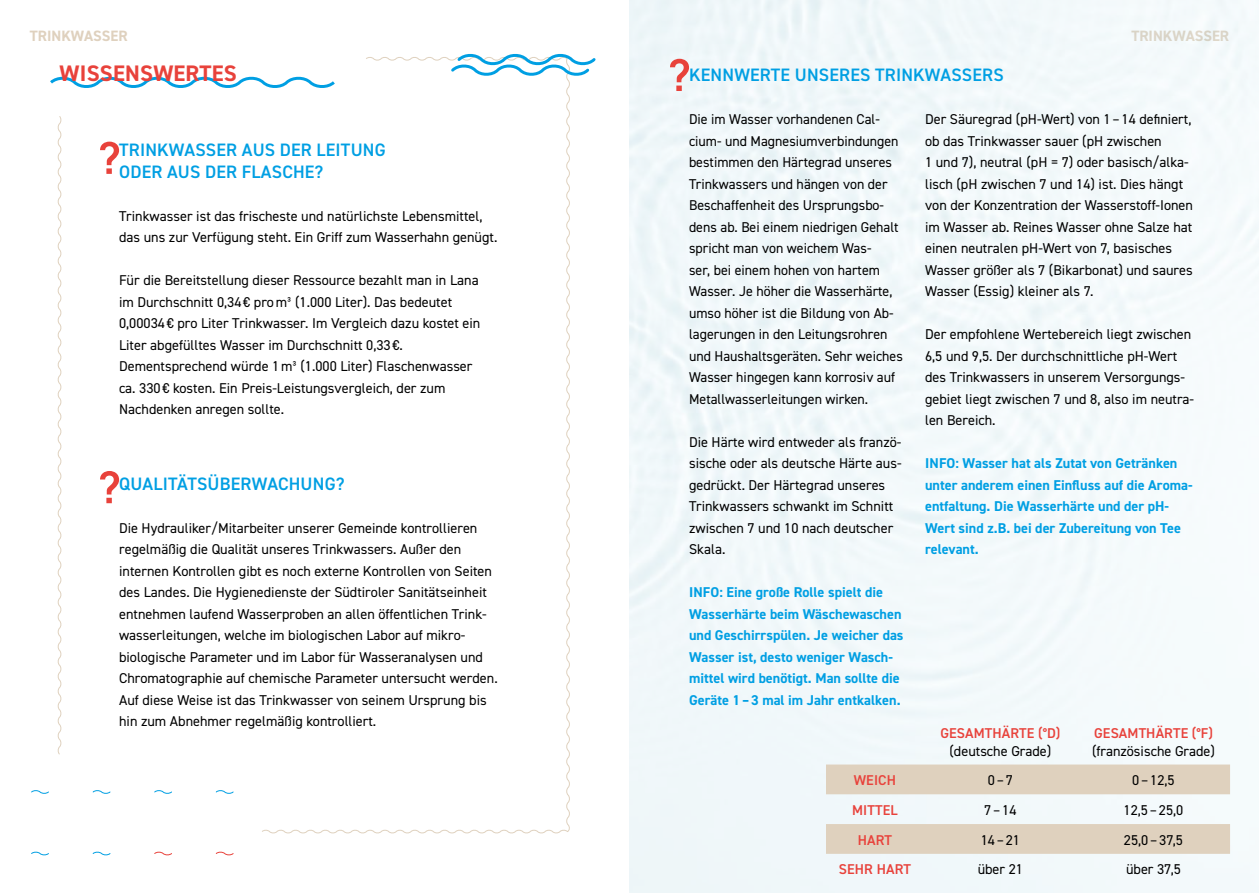
<style>
.page{position:relative;width:1259px;height:893px;background:#fff}
.page>*{position:absolute;margin:0;border:0;box-sizing:border-box;transform-origin:0 0}
.t1{font:700 22.5px "DIN2014";letter-spacing:.01em;color:#e8423b}
.t2{font:600 18px/21.5px "DIN2014";letter-spacing:.01em;color:#009fe3}
.t3{font:700 15px "DIN2014";color:#dfd1be}
.t4{font:14.25px/21.5px "DIN2014";color:#000}
.t5{font:700 14.25px/21.5px "DIN2014";color:#009fe3}
.t6{font:600 14.25px "DIN2014";letter-spacing:.01em;color:#e8423b}
</style>
<div class="page">
<svg style="left:262px;top:57px;width:308px;height:777px"></svg>
<svg style="left:57px;top:116px;width:5px;height:639px"></svg>
<svg style="left:100px;top:142px;width:19px;height:32px"></svg>
<svg style="left:100px;top:471px;width:19px;height:32px"></svg>
<svg style="left:448px;top:54px;width:148px;height:26px"></svg>
<svg style="left:826px;top:764px;width:404px;height:90px"></svg>
<svg style="left:670px;top:59px;width:19px;height:32px"></svg>
<svg style="left:50px;top:73px;width:288px;height:19px"></svg>
<svg style="left:31px;top:852px;width:18px;height:4px"></svg>
<svg style="left:31px;top:790px;width:18px;height:4px"></svg>
<svg style="left:92px;top:852px;width:19px;height:4px"></svg>
<svg style="left:92px;top:790px;width:19px;height:4px"></svg>
<svg style="left:154px;top:852px;width:18px;height:4px"></svg>
<svg style="left:154px;top:790px;width:18px;height:4px"></svg>
<svg style="left:215px;top:852px;width:19px;height:4px"></svg>
<svg style="left:215px;top:790px;width:19px;height:4px"></svg>
<p class="t3" style="left:30px;top:26px;width:99px">TRINKWASSER</p>
<p class="t3" style="left:1131px;top:26px;width:99px">TRINKWASSER</p>
<h1 class="t1" style="left:60px;top:58px;width:179px">WISSENSWERTES</h1>
<p class="t2" style="left:689px;top:64px;width:316px">KENNWERTE UNSERES TRINKWASSERS</p>
<p class="t2" style="left:119px;top:139px;width:268px">TRINKWASSER AUS DER LEITUNG<br>ODER AUS DER FLASCHE?</p>
<p class="t4" style="left:119px;top:205px;width:380px">Trinkwasser ist das frischeste und natürlichste Lebensmittel, das uns zur Verfügung steht. Ein Griff zum Wasserhahn genügt.</p>
<p class="t4" style="left:119px;top:269px;width:363px">Für die Bereitstellung dieser Ressource bezahlt man in Lana im Durchschnitt 0,34 € prom³ (1.000 Liter). Das bedeutet 0,00034 € pro Liter Trinkwasser. Im Vergleich dazu kostet ein Liter abgefülltes Wasser im Durchschnitt 0,33€.<br>Dementsprechend würde 1m³ (1.000 Liter) Flaschenwasser ca. 330 € kosten. Ein Preis-Leistungsvergleich, der zum Nachdenken anregen sollte.</p>
<p class="t2" style="left:119px;top:472px;width:227px">QUALITÄTSÜBERWACHUNG?</p>
<p class="t4" style="left:119px;top:517px;width:380px">Die Hydrauliker/Mitarbeiter unserer Gemeinde kontrollieren regelmäßig die Qualität unseres Trinkwassers. Außer den internen Kontrollen gibt es noch externe Kontrollen von Seiten des Landes. Die Hygienedienste der Südtiroler Sanitätseinheit entnehmen laufend Wasserproben an allen öffentlichen Trink&shy;wasserleitungen, welche im biologischen Labor auf mikro&shy;biologische Parameter und im Labor für Wasseranalysen und Chromatographie auf chemische Parameter untersucht werden.<br>Auf diese Weise ist das Trinkwasser von seinem Ursprung bis hin zum Abnehmer regelmäßig kontrolliert.</p>
<p class="t4" style="left:689px;top:108px;width:215px">Die im Wasser vorhandenen Cal&shy;cium- und Magnesiumverbindungen bestimmen den Härtegrad unseres Trinkwassers und hängen von der Beschaffenheit des Ursprungsbo&shy;dens ab. Bei einem niedrigen Gehalt spricht man von weichem Was-<br>ser, bei einem hohen von hartem Wasser. Je höher die Wasserhärte, umso höher ist die Bildung von Ab&shy;lagerungen in den Leitungsrohren und Haushaltsgeräten. Sehr weiches Wasser hingegen kann korrosiv auf Metallwasserleitungen wirken.</p>
<p class="t4" style="left:689px;top:431px;width:214px">Die Härte wird entweder als franzö&shy;sische oder als deutsche Härte aus&shy;gedrückt. Der Härtegrad unseres<br>Trinkwassers schwankt im Schnitt zwischen 7 und 10 nach deutscher<br>Skala.</p>
<p class="t5" style="left:689px;top:581px;width:216px">INFO: Eine große Rolle spielt die Wasserhärte beim Wäschewaschen und Geschirrspülen. Je weicher das Wasser ist, desto weniger Wasch&shy;mittel wird benötigt. Man sollte die Geräte 1–3 mal im Jahr entkalken.</p>
<p class="t4" style="left:925px;top:108px;width:269px">Der Säuregrad (pH-Wert) von 1–14 definiert, ob das Trinkwasser sauer (pH zwischen<br>1 und 7), neutral (pH = 7) oder basisch/alka&shy;lisch (pH zwischen 7 und 14) ist. Dies hängt von der Konzentration der Wasserstoff-Ionen im Wasser ab. Reines Wasser ohne Salze hat einen neutralen pH-Wert von 7, basisches Wasser größer als 7 (Bikarbonat) und saures Wasser (Essig) kleiner als 7.</p>
<p class="t4" style="left:925px;top:323px;width:270px">Der empfohlene Wertebereich liegt zwischen 6,5 und 9,5. Der durchschnittliche pH-Wert des Trinkwassers in unserem Versorgungs&shy;gebiet liegt zwischen 7 und 8, also im neutra&shy;len Bereich.</p>
<p class="t5" style="left:925px;top:452px;width:269px">INFO: Wasser hat als Zutat von Getränken unter anderem einen Einfluss auf die Aroma&shy;entfaltung. Die Wasserhärte und der pH-Wert sind z.B. bei der Zubereitung von Tee relevant.</p>
<p class="t6" style="left:940px;top:723px;width:122px">GESAMTHÄRTE (°D)</p>
<p class="t4" style="left:949px;top:740px;width:103px">(deutsche Grade)</p>
<p class="t6" style="left:1094px;top:723px;width:120px">GESAMTHÄRTE (°F)</p>
<p class="t4" style="left:1092px;top:740px;width:124px">(französische Grade)</p>
<p class="t6" style="left:854px;top:771px;width:44px">WEICH</p>
<p class="t4" style="left:988px;top:769px;width:27px">0–7</p>
<p class="t4" style="left:1132px;top:769px;width:44px">0–12,5</p>
<p class="t6" style="left:852px;top:800px;width:47px">MITTEL</p>
<p class="t4" style="left:984px;top:799px;width:34px">7–14</p>
<p class="t4" style="left:1123px;top:799px;width:61px">12,5–25,0</p>
<p class="t6" style="left:858px;top:830px;width:36px">HART</p>
<p class="t4" style="left:980px;top:829px;width:41px">14–21</p>
<p class="t4" style="left:1124px;top:829px;width:61px">25,0–37,5</p>
<p class="t6" style="left:839px;top:860px;width:74px">SEHR HART</p>
<p class="t4" style="left:977px;top:858px;width:47px">über 21</p>
<p class="t4" style="left:1126px;top:858px;width:56px">über 37,5</p>
</div>
